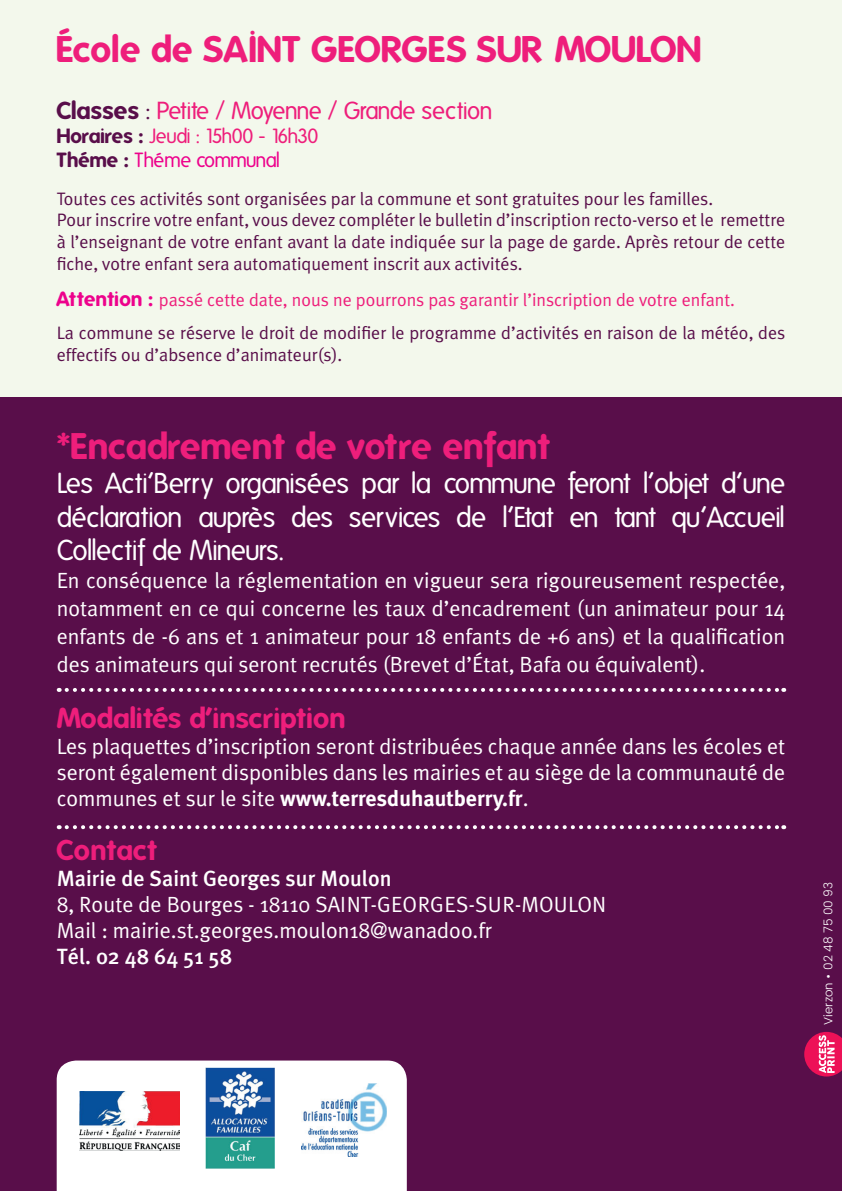
<style>
.page{position:relative;width:842px;height:1191px;background:#fff}
.page>*{position:absolute;margin:0;border:0;box-sizing:border-box;transform-origin:0 0}
.t1{font:700 36px "Folks";color:#ee1e7b}
.t2{font:28px/33.6px "Folks";letter-spacing:-.035em;color:#fff;text-align:justify}
.t3{font:700 28px "Folks";color:#ee1e7b}
.t4{font:24px "Folks";letter-spacing:-.035em;color:#ee1e7b}
.t5{font:22px/28px "Meta Plus Normal";color:#fff}
.t6{font:700 22px "Meta Plus";color:#fff}
.t7{font:500 22px "Meta Plus";color:#fff}
.t8{font:20px/24px "Folks";letter-spacing:-.04em;color:#ee1e7b}
.t9{font:18px/21.6px "Meta Plus Normal";color:#590e4a}
.t10{font:300 12px "Poppins";color:#fff}
.s1{font-weight:700;color:#590e4a}
.s2{color:#590e4a}
.s3{color:#ed028c}
.s4{font-family:"Folks";font-weight:700;font-size:20px;color:#ed028c}
.s5{color:#ee1e7b}
.s6{font-family:"Meta Plus Normal";font-weight:400}
</style>
<div class="page">
<div style="left:0;top:0;width:842px;height:567px;background:#f3f8ec"></div>
<div style="left:0;top:397px;width:842px;height:794px;background:#590e4a"></div>
<svg style="left:67px;top:688px;width:717px;height:4px"></svg>
<svg style="left:67px;top:825px;width:717px;height:4px"></svg>
<svg style="left:804px;top:1032px;width:38px;height:44px;background:#d83971"></svg>
<div style="left:57px;top:1060px;width:350px;height:131px;background:#fff"></div>
<img style="left:205px;top:1067px;width:70px;height:101px">
<img style="left:301px;top:1083px;width:85px;height:73px">
<img style="left:79px;top:1091px;width:100px;height:59px">
<h1 class="t1" style="left:57px;top:28px;width:647px">École de SAINT GEORGES SUR MOULON</h1>
<h3 class="t4" style="left:57px;top:98px;width:437px"><span class="s1">Classes</span> <span class="s2">:</span> Petite / Moyenne / Grande section</h3>
<p class="t8" style="left:57px;top:124px;width:263px"><span class="s1">Horaires :</span> Jeudi : 15h00 - 16h30<br><span class="s1">Théme :</span> <span class="s3">Théme communal</span></p>
<p class="t9" style="left:57px;top:187px;width:730px">Toutes ces activités sont organisées par la commune et sont gratuites pour les familles.<br>Pour inscrire votre enfant, vous devez compléter le bulletin d’inscription recto-verso et le remettre à l’enseignant de votre enfant avant la date indiquée sur la page de garde. Après retour de cette fiche, votre enfant sera automatiquement inscrit aux activités.</p>
<p class="t9" style="left:57px;top:282px;width:730px;line-height:33.6px"><span class="s4">Attention :</span> <span class="s5">passé cette date, nous ne pourrons pas garantir l’inscription de votre enfant.<br></span>La commune se réserve le droit de modifier le programme d’activités en raison de la météo, des</p>
<p class="t9" style="left:57px;top:343px;width:287px">effectifs ou d’absence d’animateur(s).</p>
<h1 class="t1" style="left:57px;top:425px;width:495px">*Encadrement de votre enfant</h1>
<h2 class="t2" style="left:57px;top:467px;width:730px">Les Acti’Berry organisées par la commune feront l’objet d’une déclaration auprès des services de l’Etat en tant qu’Accueil Collectif de Mineurs.</h2>
<p class="t5" style="left:57px;top:566px;width:730px;text-align:justify">En conséquence la réglementation en vigueur sera rigoureusement respectée, notamment en ce qui concerne les taux d’encadrement (un animateur pour 14 enfants de -6 ans et 1 animateur pour 18 enfants de +6 ans) et la qualification des animateurs qui seront recrutés (Brevet d’État, Bafa ou équivalent).</p>
<h2 class="t3" style="left:57px;top:702px;width:291px">Modalités d’inscription</h2>
<p class="t5" style="left:57px;top:733px;width:730px;line-height:26px">Les plaquettes d’inscription seront distribuées chaque année dans les écoles et seront également disponibles dans les mairies et au siège de la communauté de</p>
<p class="t6" style="left:57px;top:786px;width:473px"><span class="s6">communes et sur le site</span> www.terresduhautberry.fr<span class="s6">.</span></p>
<h2 class="t3" style="left:57px;top:834px;width:102px">Contact</h2>
<p class="t7" style="left:57px;top:866px;width:336px">Mairie de Saint Georges sur Moulon</p>
<p class="t5" style="left:57px;top:891px;width:551px;line-height:26px">8, Route de Bourges - 18110 SAINT-GEORGES-SUR-MOULON<br>Mail : mairie.st.georges.moulon18@wanadoo.fr</p>
<p class="t7" style="left:57px;top:944px;width:177px">Tél. 02 48 64 51 58</p>
<p class="t10" style="left:820px;top:1024px;width:144px;rotate:-90deg">Vierzon • 02 48 75 00 93</p>
</div>
